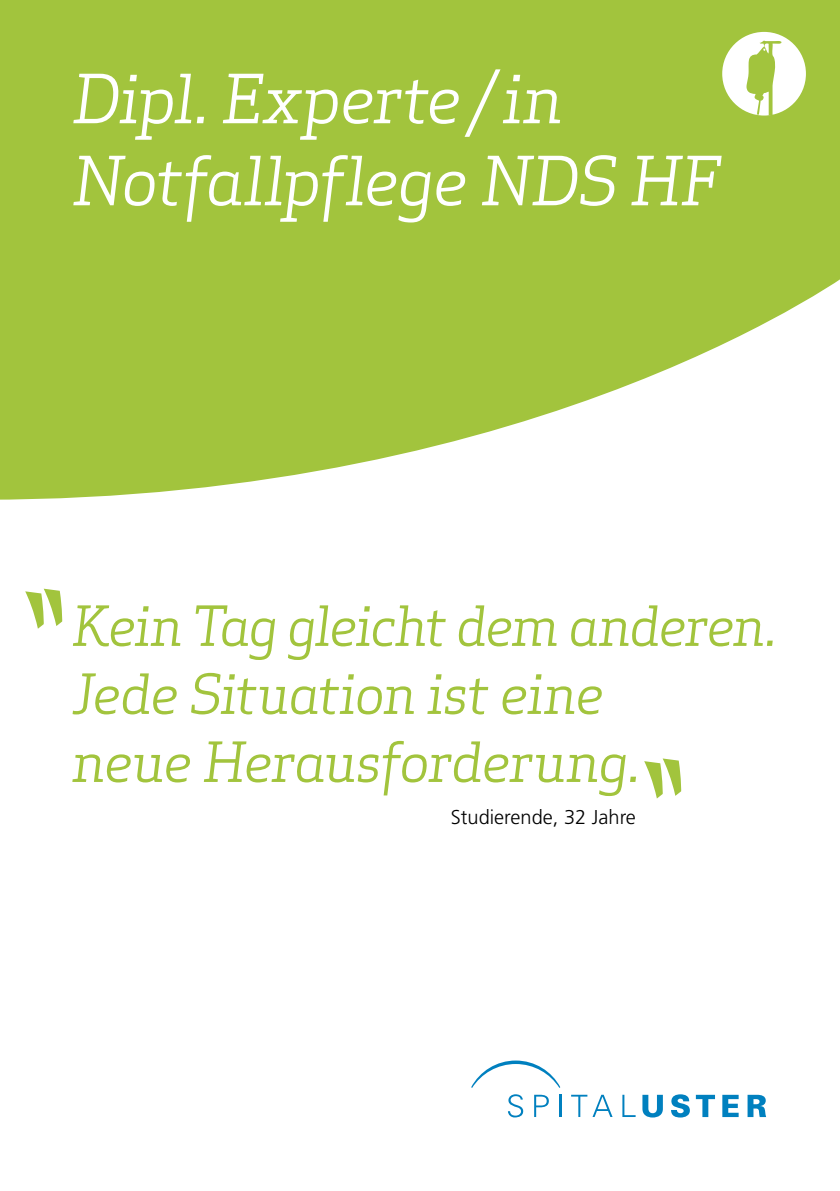
<style>
.page{position:relative;width:840px;height:1191px;background:#fff}
.page>*{position:absolute;margin:0;border:0;box-sizing:border-box;transform-origin:0 0}
.Haupttitel{font:italic 66px "Apex Serif";letter-spacing:-.02em;color:#fff}
.quotes{font:italic 54px "Apex Serif";letter-spacing:-.03em;color:#a2c43d}
.t1{font:300 20px "Frutiger";color:#000}
</style>
<div class="page">
<svg style="left:0;top:0;width:839px;height:500px;background:#afcc58"></svg>
<svg style="left:642px;top:1094px;width:20px;height:23px"></svg>
<svg style="left:671px;top:1094px;width:18px;height:23px"></svg>
<svg style="left:695px;top:1094px;width:19px;height:23px"></svg>
<svg style="left:722px;top:1094px;width:16px;height:23px"></svg>
<svg style="left:747px;top:1094px;width:18px;height:23px"></svg>
<svg style="left:508px;top:1094px;width:15px;height:23px"></svg>
<svg style="left:534px;top:1094px;width:14px;height:23px"></svg>
<hr style="left:559px;top:1094px;width:2px;height:23px;background:#0080bf">
<svg style="left:571px;top:1094px;width:41px;height:23px"></svg>
<svg style="left:622px;top:1094px;width:13px;height:23px"></svg>
<svg style="left:471px;top:1060px;width:89px;height:28px"></svg>
<svg style="left:25px;top:588px;width:37px;height:41px"></svg>
<svg style="left:644px;top:758px;width:37px;height:40px"></svg>
<div style="left:721px;top:32px;width:84px;height:84px;background:#fff;border-radius:50%"></div>
<svg style="left:746px;top:41px;width:35px;height:74px"></svg>
<p class="Haupttitel" style="left:72px;top:57px;width:492px">Dipl. Experte/in</p>
<p class="Haupttitel" style="left:72px;top:139px;width:648px">Notfallpflege NDS HF</p>
<p class="quotes" style="left:72px;top:592px;width:706px">Kein Tag gleicht dem anderen.</p>
<p class="quotes" style="left:72px;top:660px;width:533px">Jede Situation ist eine</p>
<p class="quotes" style="left:72px;top:728px;width:569px">neue Herausforderung.</p>
<p class="t1" style="left:450px;top:806px;width:186px">Studierende, 32 Jahre</p>
</div>
